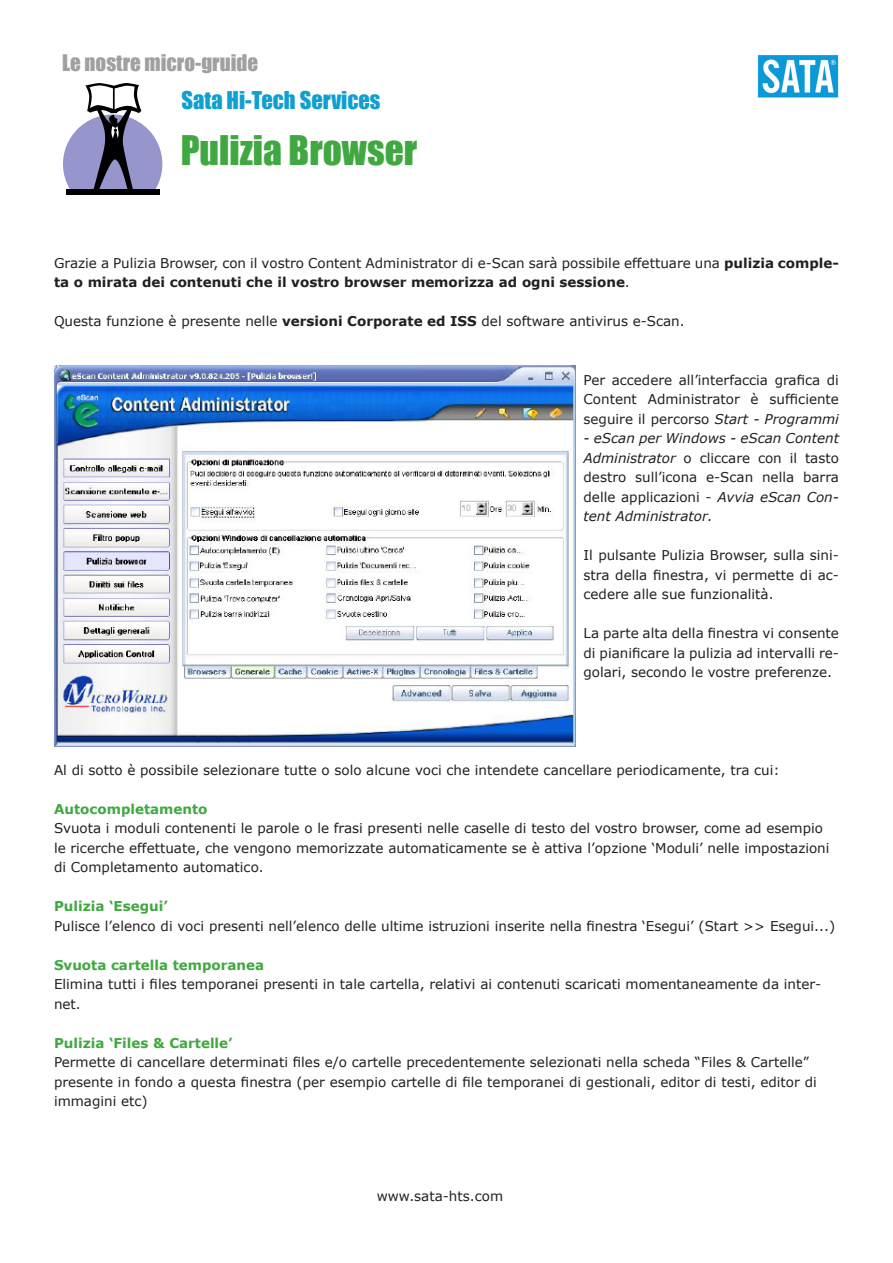
<style>
.page{position:relative;width:893px;height:1263px;background:#fff}
.page>*{position:absolute;margin:0;border:0;box-sizing:border-box;transform-origin:0 0}
.t1{font:37.5px "Impact";color:#40a840}
.t2{font:22.5px "Impact";color:#10a0d0}
.t3{font:21px "Impact";color:#a0a0a0}
.t4{font:13.5px/19.5px "Verdana";color:#231f20}
.t5{font:italic 13.5px/19.5px "Verdana";color:#231f20;text-align:justify}
.t6{font:700 13.5px "Verdana";color:#40a840}
.s1{font-weight:700}
.s2{font-style:italic}
.s3{font-style:normal}
</style>
<div class="page">
<img style="left:54px;top:365px;width:521px;height:381px">
<div style="left:66px;top:189px;width:93px;height:6px;background:#000"></div>
<svg style="left:63px;top:83px;width:99px;height:110px"></svg>
<img style="left:757px;top:55px;width:82px;height:43px">
<p class="t3" style="left:62px;top:46px;width:197px">Le nostre micro-gruide</p>
<p class="t2" style="left:182px;top:83px;width:201px">Sata Hi-Tech Services</p>
<p class="t1" style="left:181px;top:122px;width:238px">Pulizia Browser</p>
<p class="t4" style="left:54px;top:252px;width:786px">Grazie a Pulizia Browser, con il vostro Content Administrator di e-Scan sarà possibile effettuare una <span class="s1">pulizia comple&shy;ta o mirata dei contenuti che il vostro browser memorizza ad ogni sessione</span>.</p>
<p class="t4" style="left:54px;top:311px;width:632px">Questa funzione è presente nelle <span class="s1">versioni Corporate ed ISS</span> del software antivirus e-Scan.</p>
<p class="t4" style="left:584px;top:369px;width:257px;text-align:justify">Per accedere all’interfaccia grafica di Content Administrator è sufficiente seguire il percorso <span class="s2">Start - Programmi</span></p>
<p class="t5" style="left:584px;top:428px;width:257px">- eScan per Windows - eScan Content Administrator <span class="s3">o cliccare con il tasto destro sull’icona e-Scan nella barra delle applicazioni -</span> Avvia eScan Con&shy;tent Administrator.</p>
<p class="t4" style="left:584px;top:545px;width:257px;text-align:justify">Il pulsante Pulizia Browser, sulla sini&shy;stra della finestra, vi permette di ac&shy;cedere alle sue funzionalità.</p>
<p class="t4" style="left:584px;top:623px;width:257px;text-align:justify">La parte alta della finestra vi consente di pianificare la pulizia ad intervalli re&shy;golari, secondo le vostre preferenze.</p>
<p class="t4" style="left:54px;top:759px;width:727px">Al di sotto è possibile selezionare tutte o solo alcune voci che intendete cancellare periodicamente, tra cui:</p>
<p class="t6" style="left:54px;top:800px;width:155px">Autocompletamento</p>
<p class="t4" style="left:54px;top:818px;width:777px">Svuota i moduli contenenti le parole o le frasi presenti nelle caselle di testo del vostro browser, come ad esempio le ricerche effettuate, che vengono memorizzate automaticamente se è attiva l’opzione ‘Moduli’ nelle impostazioni di Completamento automatico.</p>
<p class="t6" style="left:54px;top:898px;width:115px">Pulizia ‘Esegui’</p>
<p class="t4" style="left:54px;top:915px;width:783px">Pulisce l’elenco di voci presenti nell’elenco delle ultime istruzioni inserite nella finestra ‘Esegui’ (Start &gt;&gt; Esegui...)</p>
<p class="t6" style="left:54px;top:956px;width:212px">Svuota cartella temporanea</p>
<p class="t4" style="left:54px;top:974px;width:769px">Elimina tutti i files temporanei presenti in tale cartella, relativi ai contenuti scaricati momentaneamente da inter&shy;net.</p>
<p class="t6" style="left:54px;top:1034px;width:180px">Pulizia ‘Files &amp; Cartelle’</p>
<p class="t4" style="left:54px;top:1052px;width:764px">Permette di cancellare determinati files e/o cartelle precedentemente selezionati nella scheda “Files &amp; Cartelle” presente in fondo a questa finestra (per esempio cartelle di file temporanei di gestionali, editor di testi, editor di immagini etc)</p>
<p class="t4" style="left:377px;top:1186px;width:128px">www.sata-hts.com</p>
</div>
